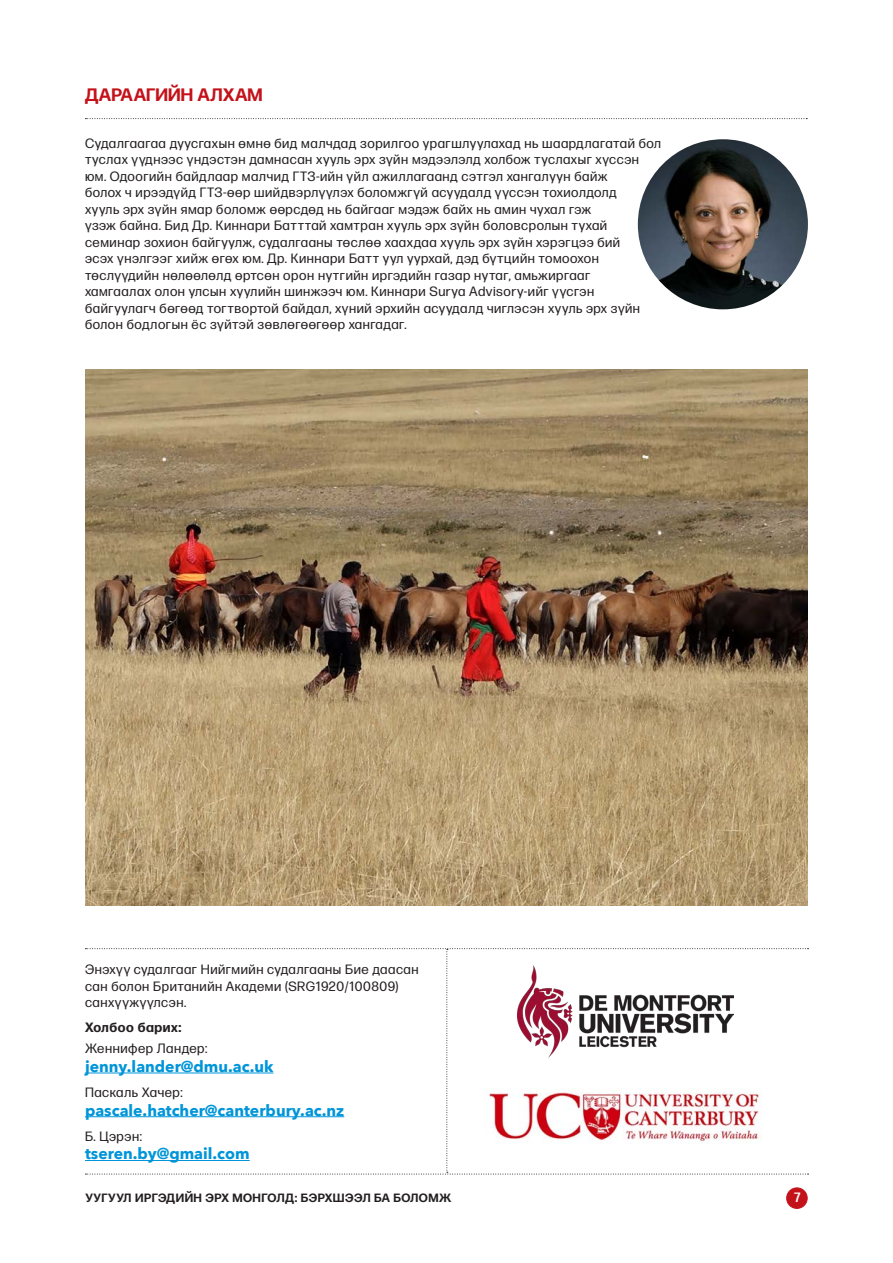
<style>
.page{position:relative;width:893px;height:1263px;background:#fff}
.page>*{position:absolute;margin:0;border:0;box-sizing:border-box;transform-origin:0 0}
.body___indent{font:700 18px "Forma DJR Cyrillic Banner";letter-spacing:.04em;color:#c4121a}
.body{font:700 15.75px "Avenir Next";color:#0095d9}
.body-2{font:13.5px/16.5px "Forma DJR Cyrillic Text";letter-spacing:.04em;color:#231f20}
.body_less{font:700 13.5px "Forma DJR Cyrillic Text";letter-spacing:.04em;color:#231f20}
.body-3{font:500 13.5px "Forma DJR Cyrillic Text";color:#fff}
.body-4{font:700 12px "Forma DJR Cyrillic Text";letter-spacing:.04em;color:#231f20}
</style>
<div class="page">
<div style="left:787px;top:1188px;width:20px;height:20px;background:#c4121a;border-radius:50%"></div>
<div style="left:786px;top:1187px;width:21px;height:22px;border:1px solid #c4121a;border-radius:50%"></div>
<svg style="left:85px;top:948px;width:723px;height:227px"></svg>
<svg style="left:85px;top:118px;width:722px;height:1px"></svg>
<img style="left:517px;top:965px;width:216px;height:93px">
<img style="left:485px;top:1089px;width:278px;height:55px">
<img style="left:638px;top:139px;width:170px;height:170px;border-radius:85px">
<img style="left:85px;top:370px;width:723px;height:536px">
<p class="body___indent" style="left:85px;top:82px;width:179px">ДАРААГИЙН АЛХАМ</p>
<p class="body-2" style="left:85px;top:134px;width:578px">Судалгаагаа дуусгахын өмнө бид малчдад зорилгоо урагшлуулахад нь шаардлагатай бол туслах үүднээс үндэстэн дамнасан хууль эрх зүйн мэдээлэлд холбож туслахыг хүссэн юм. Одоогийн байдлаар малчид ГТЗ-ийн үйл ажиллагаанд сэтгэл хангалуун байж<br>болох ч ирээдүйд ГТЗ-өөр шийдвэрлүүлэх боломжгүй асуудалд үүссэн тохиолдолд<br>хууль эрх зүйн ямар боломж өөрсдөд нь байгааг мэдэж байх нь амин чухал гэж<br>үзэж байна. Бид Др. Киннари Батттай хамтран хууль эрх зүйн боловсролын тухай семинар зохион байгуулж, судалгааны төслөө хаахдаа хууль эрх зүйн хэрэгцээ бий<br>эсэх үнэлгээг хийж өгөх юм. Др. Киннари Батт уул уурхай, дэд бүтцийн томоохон төслүүдийн нөлөөлөлд өртсөн орон нутгийн иргэдийн газар нутаг, амьжиргааг<br>хамгаалах олон улсын хуулийн шинжээч юм. Киннари Surya Advisory-ийг үүсгэн байгуулагч бөгөөд тогтвортой байдал, хүний эрхийн асуудалд чиглэсэн хууль эрх зүйн болон бодлогын ёс зүйтэй зөвлөгөөгөөр хангадаг.</p>
<p class="body-2" style="left:85px;top:960px;width:335px">Энэхүү судалгааг Нийгмийн судалгааны Бие даасан сан болон Британийн Академи (SRG1920/100809) санхүүжүүлсэн.</p>
<p class="body_less" style="left:85px;top:1017px;width:98px">Холбоо барих:</p>
<p class="body-2" style="left:85px;top:1039px;width:124px">Женнифер Ландер:</p>
<p class="body" style="left:85px;top:1053px;width:190px">jenny.lander@dmu.ac.uk</p>
<p class="body-2" style="left:85px;top:1083px;width:99px">Паскаль Хачер:</p>
<p class="body" style="left:85px;top:1096px;width:261px">pascale.hatcher@canterbury.ac.nz</p>
<p class="body-2" style="left:85px;top:1127px;width:58px">Б. Цэрэн:</p>
<p class="body" style="left:85px;top:1140px;width:166px">tseren.by@gmail.com</p>
<p class="body-4" style="left:85px;top:1188px;width:367px">УУГУУЛ ИРГЭДИЙН ЭРХ МОНГОЛД: БЭРХШЭЭЛ БА БОЛОМЖ</p>
<p class="body-3" style="left:794px;top:1187px;width:8px">7</p>
</div>
